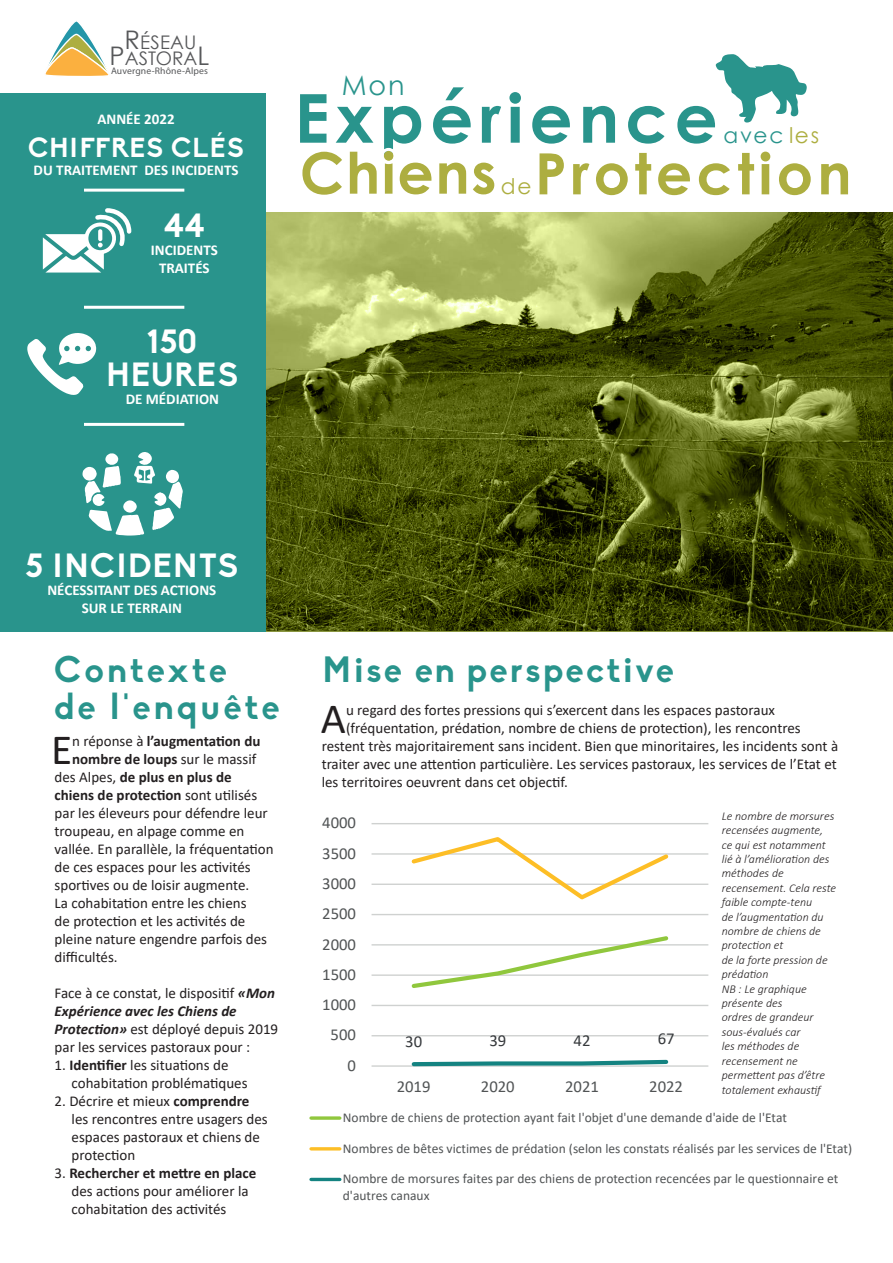
<style>
.page{position:relative;width:893px;height:1263px;background:#fff}
.page>*{position:absolute;margin:0;border:0;box-sizing:border-box;transform-origin:0 0}
.t1{font:700 67.5px "Century Gothic";letter-spacing:.09em;color:#29948c}
.t2{font:700 57px "Century Gothic";letter-spacing:.075em;color:#adae40}
.t3{font:43.35px "Calibri";color:#231f20}
.t4{font:700 36px/36px "Biko";letter-spacing:.09em;color:#29948c}
.t5{font:700 36px "Biko";letter-spacing:.07em;color:#29948c}
.t6{font:700 33px/33px "Biko";letter-spacing:.03em;color:#fff;text-align:center}
.t7{font:700 27px "Biko";letter-spacing:.04em;color:#fff}
.t8{font:27px "Century Gothic";color:#29948c}
.t9{font:21.6px "Century Gothic";letter-spacing:.075em;color:#29948c}
.t10{font:21.6px "Century Gothic";color:#adae40}
.t11{font:18.75px "Century Gothic";color:#57585a}
.t12{font:16.65px/23.5px "Calibri";color:#515455}
.t13{font:16.65px "Calibri";color:#36393c}
.t14{font:15px/18px "Calibri";color:#231f20}
.t15{font:700 15px "Calibri";color:#231f20}
.t16{font:700 15px/18px "Calibri";color:#fff;text-align:center}
.t17{font:13.5px/16.5px "Calibri";color:#515455}
.t18{font:italic 300 12px/14.4px "Calibri";color:#231f20}
.t19{font:9.45px "Myriad Pro";letter-spacing:.015em;color:#57585a}
.s1{font-size:25.65px}
.s2{color:#adae40}
.s3{font-weight:400}
.s4{font-weight:700;font-style:italic}
.s5{font-weight:700}
</style>
<div class="page">
<svg style="left:266px;top:212px;width:627px;height:419px;background:#5d671e"></svg>
<svg style="left:45px;top:21px;width:64px;height:55px"></svg>
<div style="left:0;top:93px;width:266px;height:538px;background:#29948c"></div>
<svg style="left:43px;top:208px;width:89px;height:65px"></svg>
<svg style="left:27px;top:333px;width:69px;height:62px"></svg>
<svg style="left:83px;top:452px;width:100px;height:84px"></svg>
<hr style="left:84px;top:189px;width:100px;height:3px;background:#fff">
<hr style="left:84px;top:306px;width:100px;height:3px;background:#fff">
<hr style="left:84px;top:423px;width:100px;height:3px;background:#fff">
<div style="left:380px;top:148px;width:17px;height:16px;border:3px solid #fff;border-radius:50%"></div>
<svg style="left:716px;top:54px;width:91px;height:69px"></svg>
<svg style="left:371px;top:823px;width:338px;height:244px"></svg>
<svg style="left:309px;top:1116px;width:33px;height:66px"></svg>
<p class="t11" style="left:124px;top:29px;width:74px"><span class="s1">R</span>ÉSEAU</p>
<p class="t11" style="left:110px;top:45px;width:101px"><span class="s1">P</span>ASTORA<span class="s1">L</span></p>
<p class="t19" style="left:111px;top:65px;width:99px">Auvergne-Rhône-Alpes</p>
<p class="t16" style="left:97px;top:110px;width:79px">ANNÉE 2022</p>
<h3 class="t7" style="left:28px;top:131px;width:217px">CHIFFRES CLÉS</h3>
<p class="t16" style="left:34px;top:161px;width:206px">DU TRAITEMENT DES INCIDENTS</p>
<h3 class="t6" style="left:164px;top:209px;width:42px">44</h3>
<p class="t16" style="left:151px;top:241px;width:68px">INCIDENTS<br>TRAITÉS</p>
<h3 class="t6" style="left:106px;top:325px;width:134px">150<br>HEURES</h3>
<p class="t16" style="left:126px;top:390px;width:95px">DE MÉDIATION</p>
<h3 class="t8" style="left:342px;top:67px;width:65px">Mon</h3>
<h1 class="t1" style="left:294px;top:67px;width:425px">Expérience</h1>
<h3 class="t9" style="left:724px;top:120px;width:97px">avec <span class="s2">les</span></h3>
<h2 class="t2" style="left:300px;top:130px;width:198px">Chiens</h2>
<h2 class="t2" style="left:535px;top:130px;width:318px">Protection</h2>
<h3 class="t10" style="left:501px;top:171px;width:32px">de</h3>
<h3 class="t6" style="left:25px;top:549px;width:215px">5 INCIDENTS</h3>
<p class="t16" style="left:47px;top:580px;width:170px">NÉCESSITANT DES ACTIONS<br>SUR LE TERRAIN</p>
<h3 class="t4" style="left:54px;top:652px;width:227px">Contexte<br>de l'enquête</h3>
<h3 class="t3" style="left:51px;top:719px;width:23px">E</h3>
<p class="t15" style="left:72px;top:730px;width:190px"><span class="s3">n réponse à</span> l’augmentation du</p>
<p class="t15" style="left:72px;top:748px;width:186px">nombre de loups <span class="s3">sur le massif</span></p>
<p class="t15" style="left:55px;top:766px;width:179px"><span class="s3">des Alpes,</span> de plus en plus de</p>
<p class="t15" style="left:55px;top:784px;width:204px">chiens de protection <span class="s3">sont utilisés</span></p>
<p class="t14" style="left:55px;top:803px;width:215px">par les éleveurs pour défendre leur</p>
<p class="t14" style="left:55px;top:821px;width:191px">troupeau, en alpage comme en</p>
<p class="t14" style="left:55px;top:839px;width:220px">vallée. En parallèle, la fréquentation</p>
<p class="t14" style="left:55px;top:857px;width:198px">de ces espaces pour les activités</p>
<p class="t14" style="left:55px;top:875px;width:196px">sportives ou de loisir augmente.</p>
<p class="t14" style="left:55px;top:893px;width:193px">La cohabitation entre les chiens</p>
<p class="t14" style="left:55px;top:911px;width:192px">de protection et les activités de</p>
<p class="t14" style="left:55px;top:929px;width:214px">pleine nature engendre parfois des</p>
<p class="t14" style="left:55px;top:947px;width:65px">difficultés.</p>
<p class="t14" style="left:55px;top:983px;width:225px">Face à ce constat, le dispositif <span class="s4">«Mon Expérience avec les Chiens de Protection»</span> est déployé depuis 2019 par les services pastoraux pour :</p>
<p class="t14" style="left:72px;top:1055px;width:177px;text-indent:-17px">1. <span class="s5">Identifier</span> les situations de cohabitation problématiques</p>
<p class="t14" style="left:72px;top:1091px;width:198px;text-indent:-17px">2. Décrire et mieux <span class="s5">comprendre </span>les rencontres entre usagers des espaces pastoraux et chiens de protection</p>
<p class="t14" style="left:72px;top:1163px;width:186px;text-indent:-17px">3. <span class="s5">Rechercher et mettre en place </span>des actions pour améliorer la cohabitation des activités</p>
<h3 class="t5" style="left:322px;top:648px;width:353px">Mise en perspective</h3>
<h3 class="t3" style="left:321px;top:688px;width:27px">A</h3>
<p class="t14" style="left:346px;top:701px;width:430px">u regard des fortes pressions qui s’exercent dans les espaces pastoraux</p>
<p class="t14" style="left:346px;top:719px;width:456px">(fréquentation, prédation, nombre de chiens de protection), les rencontres</p>
<p class="t14" style="left:322px;top:737px;width:518px">restent très majoritairement sans incident. Bien que minoritaires, les incidents sont à</p>
<p class="t14" style="left:322px;top:755px;width:517px">traiter avec une attention particulière. Les services pastoraux, les services de l’Etat et</p>
<p class="t14" style="left:322px;top:773px;width:248px">les territoires oeuvrent dans cet objectif.</p>
<p class="t18" style="left:722px;top:808px;width:116px">Le nombre de morsures recensées augmente, ce qui est notamment lié à l’amélioration des méthodes de recensement. Cela reste faible compte-tenu<br>de l’augmentation du nombre de chiens de protection et<br>de la forte pression de prédation<br>NB : Le graphique présente des<br>ordres de grandeur sous-évalués car<br>les méthodes de recensement ne permettent pas d’être totalement exhaustif</p>
<p class="t12" style="left:322px;top:811px;width:35px">4000</p>
<p class="t12" style="left:322px;top:841px;width:35px">3500</p>
<p class="t12" style="left:322px;top:871px;width:35px">3000</p>
<p class="t12" style="left:322px;top:901px;width:35px">2500</p>
<p class="t12" style="left:322px;top:932px;width:35px">2000</p>
<p class="t12" style="left:322px;top:962px;width:35px">1500</p>
<p class="t12" style="left:322px;top:992px;width:35px">1000</p>
<p class="t12" style="left:331px;top:1023px;width:27px">500</p>
<p class="t13" style="left:405px;top:1029px;width:18px">30</p>
<p class="t13" style="left:489px;top:1029px;width:18px">39</p>
<p class="t13" style="left:573px;top:1029px;width:18px">42</p>
<p class="t13" style="left:658px;top:1027px;width:18px">67</p>
<p class="t12" style="left:348px;top:1053px;width:10px">0</p>
<p class="t12" style="left:373px;top:1075px;width:336px;text-indent:276px">2022<br>Nombre de chiens de protection ayant fait l'objet</p>
<p class="t12" style="left:397px;top:1075px;width:35px">2019</p>
<p class="t12" style="left:481px;top:1075px;width:35px">2020</p>
<p class="t12" style="left:565px;top:1075px;width:35px">2021</p>
<p class="t17" style="left:343px;top:1109px;width:446px">Nombre de chiens de protection ayant fait l'objet d'une demande d'aide de l'Etat</p>
<p class="t17" style="left:343px;top:1139px;width:511px">Nombres de bêtes victimes de prédation (selon les constats réalisés par les services de l'Etat)</p>
<p class="t17" style="left:343px;top:1170px;width:497px">Nombre de morsures faites par des chiens de protection recencées par le questionnaire et d'autres canaux</p>
<p class="t12" style="left:373px;top:1160px;width:345px">Nombres de bêtes victimes de prédation (selon les</p>
</div>
